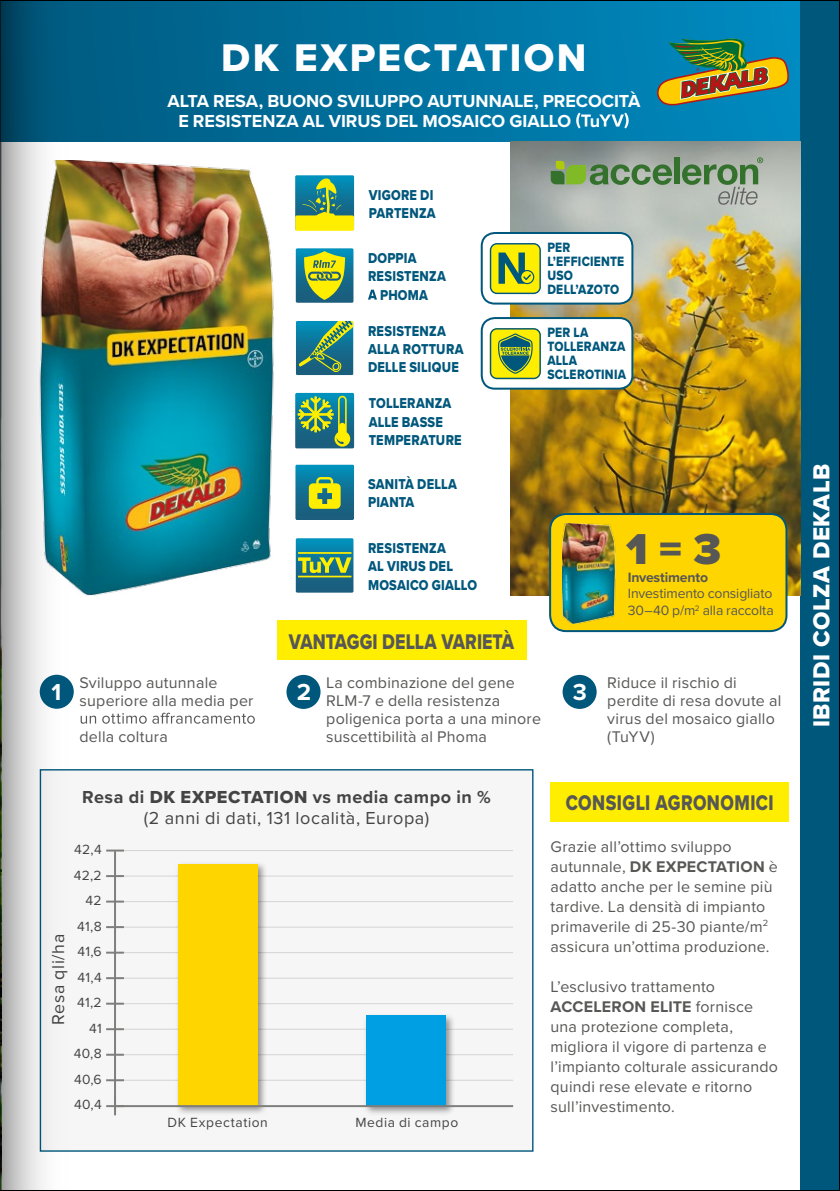
<style>
.page{position:relative;width:840px;height:1191px;background:#fff}
.page>*{position:absolute;margin:0;border:0;box-sizing:border-box;transform-origin:0 0}
.t1{font:900 44.8px "Proxima Nova";color:#575756}
.t2{font:40px "Proxima Nova Extrabld";letter-spacing:.06em;color:#fff}
.t3{font:24px "Proxima Nova Extrabld";letter-spacing:.02em;color:#fff}
.t4{font:700 24px "Proxima Nova";color:#fff}
.t5{font:22px "Proxima Nova Extrabld";letter-spacing:.01em;color:#575756;scale:.8 1}
.t6{font:700 18px/20px "Proxima Nova";color:#fff}
.t7{font:18px/21px "Proxima Nova";letter-spacing:.03em;color:#454444;text-align:center}
.t8{font:17.8px "Proxima Nova";letter-spacing:.03em;color:#454444}
.t9{font:16px/20px "Proxima Nova";letter-spacing:.015em;color:#575756}
.t10{font:14.8px/18.2px "Proxima Nova Extrabld";letter-spacing:.02em;color:#00577c;scale:.85 1}
.t11{font:14px/14px "Proxima Nova Extrabld";letter-spacing:.02em;color:#00577c;scale:.85 1}
.t12{font:14px/16.8px "Proxima Nova";letter-spacing:-.01em;color:#575756}
.t13{font:700 14px "Proxima Nova";letter-spacing:-.015em;color:#575756}
.t14{font:13.8px/25.6px "Proxima Nova";letter-spacing:.02em;color:#454444;text-align:right}
.t15{font:13.8px "Proxima Nova";letter-spacing:.04em;color:#454444}
.s1{font-weight:700}
.s2{font-family:"Proxima Nova Extrabld"}
</style>
<div class="page">
<img style="left:1px;top:0;width:838px;height:1191px">
<hr style="left:0;top:0;width:1px;height:1191px;background:#000">
<h2 class="t2" style="left:221px;top:28px;width:366px">DK EXPECTATION</h2>
<p class="t6" style="left:178px;top:90px;width:463px;text-indent:-11px">ALTA RESA, BUONO SVILUPPO AUTUNNALE, PRECOCITÀ<br>E RESISTENZA AL VIRUS DEL MOSAICO GIALLO u</p>
<p class="t10" style="left:368px;top:186px;width:80px">VIGORE DI<br>PARTENZA</p>
<p class="t10" style="left:368px;top:249px;width:59px">DOPPIA</p>
<p class="t10" style="left:368px;top:267px;width:93px">RESISTENZA</p>
<p class="t10" style="left:380px;top:285px;width:58px">PHOMA</p>
<p class="t10" style="left:368px;top:321px;width:114px">RESISTENZA<br>ALLA ROTTURA<br>DELLE SILIQUE</p>
<p class="t10" style="left:368px;top:394px;width:111px">TOLLERANZA<br>ALLE BASSE<br>TEMPERATURE</p>
<p class="t10" style="left:368px;top:475px;width:106px">SANITÀ DELLA<br>PIANTA</p>
<p class="t10" style="left:368px;top:539px;width:130px">RESISTENZA<br>AL VIRUS DEL<br>MOSAICO GIALLO</p>
<p class="t11" style="left:547px;top:240px;width:92px">PER<br>L’EFFICIENTE<br>USO<br>DELL’AZOTO</p>
<p class="t11" style="left:547px;top:325px;width:94px">PER LA<br>TOLLERANZA<br>ALLA<br>SCLEROTINIA</p>
<h1 class="t1" style="left:625px;top:515px;width:97px">1 = 3</h1>
<p class="t13" style="left:627px;top:566px;width:82px">Investimento</p>
<p class="t12" style="left:627px;top:585px;width:147px">Investimento consigliato<br>30–40 p/m<sup>2</sup> alla raccolta</p>
<h3 class="t5" style="left:289px;top:625px;width:283px">VANTAGGI DELLA VARIETÀ</h3>
<p class="t9" style="left:326px;top:672px;width:216px;line-height:18px">La combinazione del gene<br>RLM-7 e della resistenza poligenica porta a una minore suscettibilità al Phoma</p>
<p class="t9" style="left:607px;top:672px;width:175px;line-height:18px">Riduce il rischio di perdite di resa dovute al virus del mosaico giallo (TuYV)</p>
<p class="t9" style="left:79px;top:672px;width:175px;line-height:18px">Sviluppo autunnale superiore alla media per</p>
<p class="t9" style="left:79px;top:725px;width:90px">della coltura</p>
<h3 class="t4" style="left:51px;top:674px;width:11px">1</h3>
<h3 class="t4" style="left:296px;top:674px;width:16px">2</h3>
<h3 class="t4" style="left:572px;top:674px;width:16px">3</h3>
<p class="t7" style="left:82px;top:785px;width:410px"><span class="s1">Resa di</span> <span class="s2">DK EXPECTATION</span> <span class="s1">vs media campo in % </span>(2 anni di dati, 131 località, Europa)</p>
<p class="t14" style="left:74px;top:836px;width:29px">42,4<br>42,2<br>42<br>41,8<br>41,6<br>41,4<br>41,2<br>41<br>40,8<br>40,6<br>40,4</p>
<p class="t8" style="left:45px;top:1025px;width:92px;rotate:-90deg">Resa qli/ha</p>
<p class="t15" style="left:167px;top:1111px;width:102px">DK Expectation</p>
<p class="t15" style="left:355px;top:1111px;width:104px">Media di campo</p>
<h3 class="t5" style="left:565px;top:786px;width:261px">CONSIGLI AGRONOMICI</h3>
<p class="t9" style="left:550px;top:835px;width:229px">Grazie all’ottimo sviluppo autunnale, <span class="s1">DK EXPECTATION</span> è adatto anche per le semine più tardive. La densità di impianto primaverile di 25-30 piante/m<sup>2 </sup>assicura un’ottima produzione.</p>
<p class="t9" style="left:550px;top:975px;width:229px">L’esclusivo trattamento<br><span class="s1">ACCELERON ELITE</span> fornisce una protezione completa, migliora il vigore di partenza e l’impianto colturale assicurando quindi rese elevate e ritorno sull’investimento.</p>
<h3 class="t3" style="left:803px;top:727px;width:265px;rotate:-90deg">IBRIDI COLZA DEKALB</h3>
</div>
